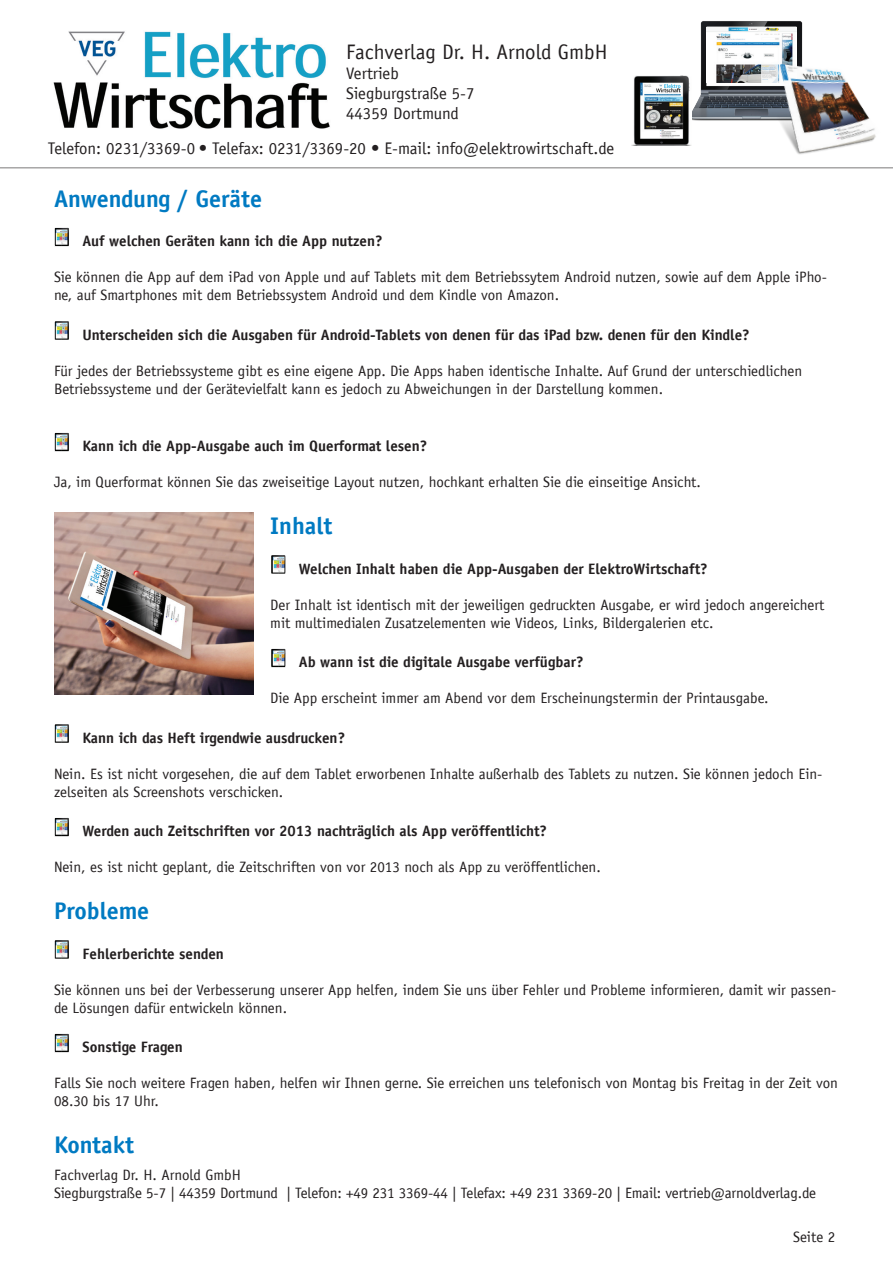
<style>
.page{position:relative;width:893px;height:1263px;background:#fff}
.page>*{position:absolute;margin:0;border:0;box-sizing:border-box;transform-origin:0 0}
.t1{font:700 24px "Officina Sans LT";color:#007ac2}
.t2{font:21px "Officina Sans LT";color:#231f20}
.t3{font:16.8px/20.1px "Officina Sans LT";color:#231f20}
.t4{font:15px/18px "Officina Sans LT";color:#231f20}
.t5{font:700 15px "Officina Sans LT";color:#231f20}
</style>
<div class="page">
<img style="left:54px;top:228px;width:15px;height:18px">
<img style="left:54px;top:321px;width:15px;height:19px">
<img style="left:54px;top:433px;width:15px;height:18px">
<img style="left:271px;top:555px;width:15px;height:19px">
<img style="left:271px;top:649px;width:15px;height:18px">
<img style="left:54px;top:724px;width:15px;height:19px">
<img style="left:54px;top:818px;width:15px;height:18px">
<img style="left:54px;top:940px;width:15px;height:19px">
<img style="left:54px;top:1034px;width:15px;height:18px">
<img style="left:54px;top:512px;width:199px;height:182px">
<img style="left:53px;top:31px;width:277px;height:98px">
<img style="left:692px;top:21px;width:111px;height:100px">
<img style="left:707px;top:27px;width:90px;height:56px">
<img style="left:632px;top:76px;width:58px;height:69px">
<img style="left:765px;top:56px;width:126px;height:112px">
<hr style="left:0;top:168px;width:893px;height:1px;background:#231f20">
<h2 class="t2" style="left:346px;top:40px;width:263px">Fachverlag Dr. H. Arnold GmbH</h2>
<p class="t3" style="left:346px;top:63px;width:130px">Vertrieb<br>Siegburgstraße 5-7<br>44359 Dortmund</p>
<p class="t3" style="left:48px;top:138px;width:568px">Telefon: 0231/3369-0 • Telefax: 0231/3369-20 • E-mail: info@elektrowirtschaft.de</p>
<h1 class="t1" style="left:54px;top:183px;width:210px">Anwendung / Geräte</h1>
<p class="t5" style="left:83px;top:232px;width:302px">Auf welchen Geräten kann ich die App nutzen?</p>
<p class="t4" style="left:54px;top:268px;width:774px">Sie können die App auf dem iPad von Apple und auf Tablets mit dem Betriebssytem Android nutzen, sowie auf dem Apple iPho&shy;ne, auf Smartphones mit dem Betriebssystem Android und dem Kindle von Amazon.</p>
<p class="t5" style="left:83px;top:325px;width:669px">Unterscheiden sich die Ausgaben für Android-Tablets von denen für das iPad bzw. denen für den Kindle?</p>
<p class="t4" style="left:54px;top:362px;width:750px">Für jedes der Betriebssysteme gibt es eine eigene App. Die Apps haben identische Inhalte. Auf Grund der unterschiedlichen<br>Betriebssysteme und der Gerätevielfalt kann es jedoch zu Abweichungen in der Darstellung kommen.</p>
<p class="t5" style="left:83px;top:437px;width:346px">Kann ich die App-Ausgabe auch im Querformat lesen?</p>
<p class="t4" style="left:54px;top:473px;width:648px">Ja, im Querformat können Sie das zweiseitige Layout nutzen, hochkant erhalten Sie die einseitige Ansicht.</p>
<h1 class="t1" style="left:270px;top:511px;width:64px">Inhalt</h1>
<p class="t5" style="left:299px;top:559px;width:410px">Welchen Inhalt haben die App-Ausgaben der ElektroWirtschaft?</p>
<p class="t4" style="left:270px;top:596px;width:556px">Der Inhalt ist identisch mit der jeweiligen gedruckten Ausgabe, er wird jedoch angereichert mit multimedialen Zusatzelementen wie Videos, Links, Bildergalerien etc.</p>
<p class="t5" style="left:299px;top:653px;width:286px">Ab wann ist die digitale Ausgabe verfügbar?</p>
<p class="t4" style="left:270px;top:689px;width:500px">Die App erscheint immer am Abend vor dem Erscheinungstermin der Printausgabe.</p>
<p class="t5" style="left:83px;top:728px;width:264px">Kann ich das Heft irgendwie ausdrucken?</p>
<p class="t4" style="left:54px;top:765px;width:770px">Nein. Es ist nicht vorgesehen, die auf dem Tablet erworbenen Inhalte außerhalb des Tablets zu nutzen. Sie können jedoch Ein&shy;zelseiten als Screenshots verschicken.</p>
<p class="t5" style="left:83px;top:822px;width:466px">Werden auch Zeitschriften vor 2013 nachträglich als App veröffentlicht?</p>
<p class="t4" style="left:54px;top:858px;width:548px">Nein, es ist nicht geplant, die Zeitschriften von vor 2013 noch als App zu veröffentlichen.</p>
<h1 class="t1" style="left:54px;top:896px;width:97px">Probleme</h1>
<p class="t5" style="left:83px;top:944px;width:143px">Fehlerberichte senden</p>
<p class="t4" style="left:54px;top:981px;width:784px">Sie können uns bei der Verbesserung unserer App helfen, indem Sie uns über Fehler und Probleme informieren, damit wir passen&shy;de Lösungen dafür entwickeln können.</p>
<p class="t5" style="left:83px;top:1038px;width:102px">Sonstige Fragen</p>
<p class="t4" style="left:54px;top:1074px;width:785px">Falls Sie noch weitere Fragen haben, helfen wir Ihnen gerne. Sie erreichen uns telefonisch von Montag bis Freitag in der Zeit von<br>08.30 bis 17 Uhr.</p>
<h1 class="t1" style="left:54px;top:1130px;width:82px">Kontakt</h1>
<p class="t4" style="left:54px;top:1165px;width:764px">Fachverlag Dr. H. Arnold GmbH<br>Siegburgstraße 5-7 | 44359 Dortmund | Telefon: +49 231 3369-44 | Telefax: +49 231 3369-20 | Email: vertrieb@arnoldverlag.de</p>
<p class="t4" style="left:793px;top:1228px;width:44px">Seite 2</p>
</div>
